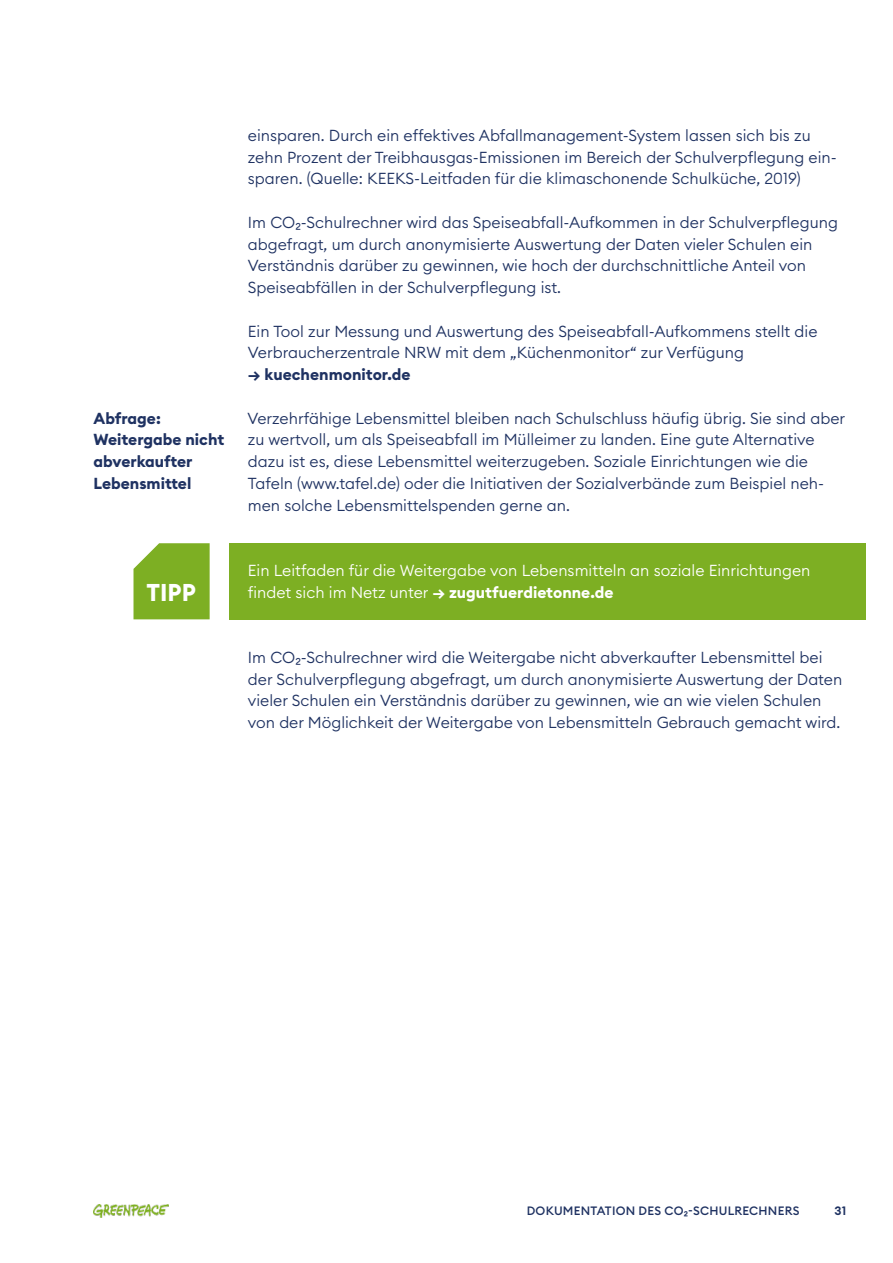
<style>
.page{position:relative;width:893px;height:1263px;background:#fff}
.page>*{position:absolute;margin:0;border:0;box-sizing:border-box;transform-origin:0 0}
.t1{font:700 24px "Euclid Circular B";color:#fff}
._3___Fließtext_Flatt{font:300 15.75px/21.8px "Euclid Circular B";color:#1f3262}
._3___Fließtext_Flatt-2{font:300 15.75px/21.8px "Euclid Circular B";color:#fff}
._2_3_-_Zwischentite{font:700 15.75px/21.8px "Euclid Circular B";color:#1f3262}
._3___Fließtext_Flatt-3{font:700 15.75px "Euclid Circular B";color:#1f3262}
.t2{font:500 12px "Euclid Circular B";letter-spacing:.02em;color:#1f3262}
.t3{font:600 12px "Euclid Circular B";color:#1f3262}
.s1{font-weight:700}
</style>
<div class="page">
<img style="left:94px;top:1205px;width:74px;height:12px">
<div style="left:229px;top:543px;width:636px;height:76px;background:#7daf23"></div>
<svg style="left:133px;top:543px;width:77px;height:76px;background:#86b432"></svg>
<p class="_2_3_-_Zwischentite" style="left:94px;top:407px;width:132px">Abfrage:<br>Weitergabe nicht abverkaufter<br>Lebensmittel</p>
<p class="t1" style="left:147px;top:577px;width:51px">TIPP</p>
<p class="_3___Fließtext_Flatt" style="left:248px;top:124px;width:590px">einsparen. Durch ein effektives Abfallmanagement-System lassen sich bis zu zehn Prozent der Treibhausgas-Emissionen im Bereich der Schulverpflegung ein&shy;sparen. (Quelle: KEEKS-Leitfaden für die klimaschonende Schulküche, 2019)</p>
<p class="_3___Fließtext_Flatt" style="left:248px;top:211px;width:592px">Im CO₂-Schulrechner wird das Speiseabfall-Aufkommen in der Schulverpflegung abgefragt, um durch anonymisierte Auswertung der Daten vieler Schulen ein Verständnis darüber zu gewinnen, wie hoch der durchschnittliche Anteil von Speiseabfällen in der Schulverpflegung ist.</p>
<p class="_3___Fließtext_Flatt" style="left:248px;top:320px;width:571px">Ein Tool zur Messung und Auswertung des Speiseabfall-Aufkommens stellt die<br>Verbraucherzentrale NRW mit dem „Küchenmonitor“ zur Verfügung</p>
<p class="_3___Fließtext_Flatt-3" style="left:248px;top:364px;width:164px">→ kuechenmonitor.de</p>
<p class="_3___Fließtext_Flatt" style="left:247px;top:407px;width:599px">Verzehrfähige Lebensmittel bleiben nach Schulschluss häufig übrig. Sie sind aber zu wertvoll, um als Speiseabfall im Mülleimer zu landen. Eine gute Alternative dazu ist es, diese Lebensmittel weiterzugeben. Soziale Einrichtungen wie die Tafeln (www.tafel.de) oder die Initiativen der Sozialverbände zum Beispiel neh&shy;men solche Lebensmittelspenden gerne an.</p>
<p class="_3___Fließtext_Flatt-2" style="left:248px;top:559px;width:564px">Ein Leitfaden für die Weitergabe von Lebensmitteln an soziale Einrichtungen findet sich im Netz unter <span class="s1">→ zugutfuerdietonne.de</span></p>
<p class="_3___Fließtext_Flatt" style="left:248px;top:646px;width:596px">Im CO₂-Schulrechner wird die Weitergabe nicht abverkaufter Lebensmittel bei der Schulverpflegung abgefragt, um durch anonymisierte Auswertung der Daten vieler Schulen ein Verständnis darüber zu gewinnen, wie an wie vielen Schulen von der Möglichkeit der Weitergabe von Lebensmitteln Gebrauch gemacht wird.</p>
<p class="t2" style="left:527px;top:1202px;width:274px">DOKUMENTATION DES CO₂-SCHULRECHNERS</p>
<p class="t3" style="left:834px;top:1202px;width:13px">31</p>
</div>
